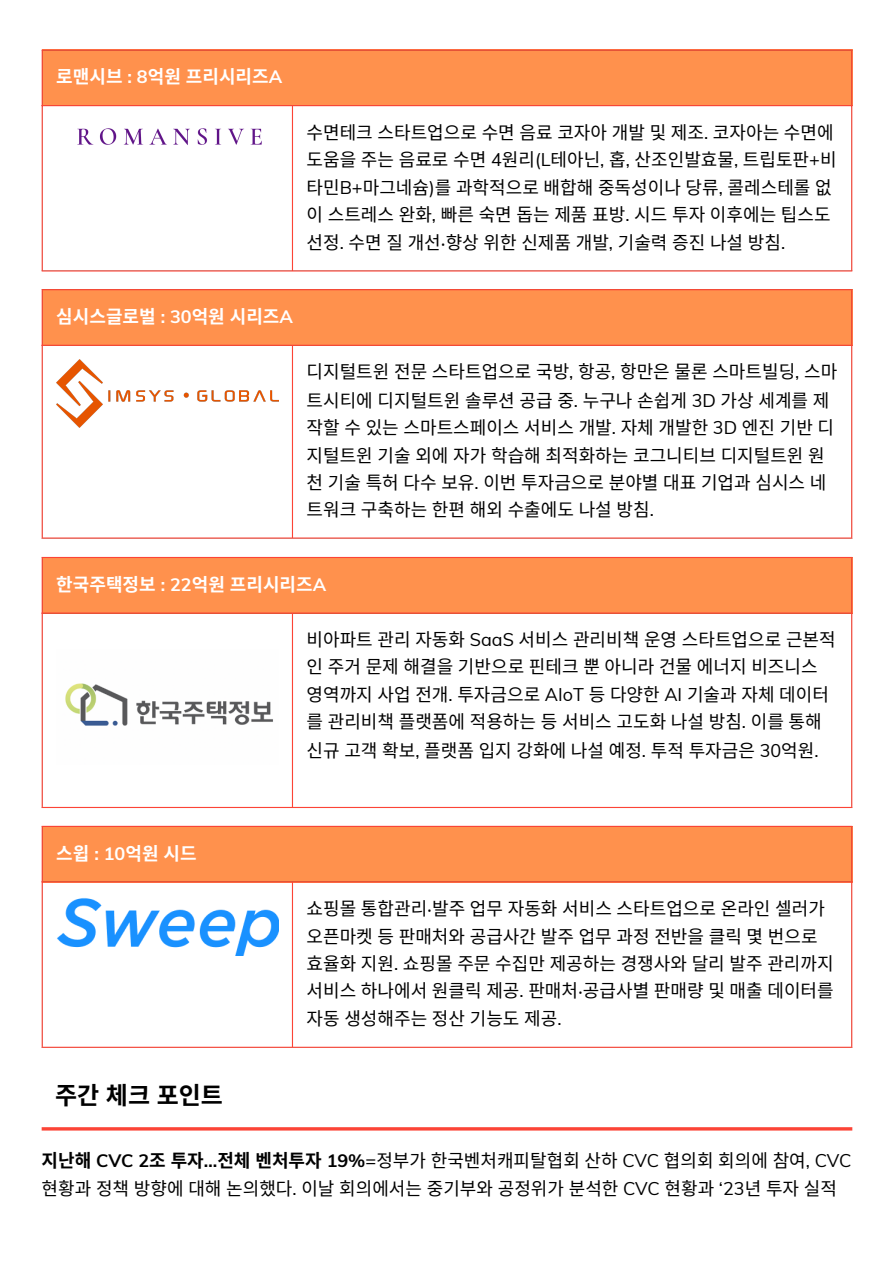
<style>
.page{position:relative;width:894px;height:1263px;background:#fff}
.page>*{position:absolute;margin:0;border:0;box-sizing:border-box;transform-origin:0 0}
.t1{font:700 24px "Noto Sans CJ Ksc";color:#000}
.t2{font:18px/27.6px "Noto Sans CJ Ksc";color:#000}
.t3{font:700 18px "Noto Sans CJ Ksc";color:#fff}
.s1{font-family:"Muli"}
.s2{font-family:"Noto Sans"}
.s3{font-weight:700}
.s4{font-family:"Muli";font-weight:700}
</style>
<div class="page">
<div style="left:42px;top:50px;width:809px;height:56px;background:#ff914d"></div>
<img style="left:77px;top:128px;width:185px;height:17px">
<hr style="left:42px;top:51px;width:1px;height:219px;background:#fc4436">
<hr style="left:292px;top:106px;width:1px;height:164px;background:#fc4436">
<hr style="left:851px;top:51px;width:1px;height:219px;background:#fc4436">
<hr style="left:42px;top:50px;width:810px;height:1px;background:#fc4436">
<hr style="left:42px;top:105px;width:810px;height:1px;background:#fc4436">
<hr style="left:42px;top:270px;width:810px;height:2px;background:#fc4436">
<div style="left:42px;top:289px;width:809px;height:57px;background:#ff914d"></div>
<img style="left:56px;top:359px;width:222px;height:69px">
<hr style="left:42px;top:290px;width:1px;height:247px;background:#fc4436">
<hr style="left:292px;top:346px;width:1px;height:191px;background:#fc4436">
<hr style="left:851px;top:290px;width:1px;height:247px;background:#fc4436">
<hr style="left:42px;top:289px;width:810px;height:1px;background:#fc4436">
<hr style="left:42px;top:345px;width:810px;height:1px;background:#fc4436">
<hr style="left:42px;top:537px;width:810px;height:2px;background:#fc4436">
<div style="left:42px;top:557px;width:809px;height:56px;background:#ff914d"></div>
<img style="left:65px;top:683px;width:208px;height:43px">
<hr style="left:42px;top:558px;width:1px;height:249px;background:#fc4436">
<hr style="left:292px;top:614px;width:1px;height:193px;background:#fc4436">
<hr style="left:851px;top:558px;width:1px;height:249px;background:#fc4436">
<hr style="left:42px;top:557px;width:810px;height:1px;background:#fc4436">
<hr style="left:42px;top:612px;width:810px;height:2px;background:#fc4436">
<hr style="left:42px;top:807px;width:810px;height:1px;background:#fc4436">
<div style="left:42px;top:826px;width:809px;height:56px;background:#ff914d"></div>
<img style="left:57px;top:898px;width:221px;height:58px">
<hr style="left:42px;top:827px;width:1px;height:220px;background:#fc4436">
<hr style="left:292px;top:882px;width:1px;height:165px;background:#fc4436">
<hr style="left:851px;top:827px;width:1px;height:220px;background:#fc4436">
<hr style="left:42px;top:826px;width:810px;height:1px;background:#fc4436">
<hr style="left:42px;top:881px;width:810px;height:1px;background:#fc4436">
<hr style="left:42px;top:1047px;width:810px;height:1px;background:#fc4436">
<hr style="left:42px;top:1127px;width:810px;height:3px;background:#fc4436">
<p class="t3" style="left:56px;top:62px;width:227px">로맨시브 <span class="s1">: 8</span>억원 프리시리즈<span class="s1">A</span></p>
<p class="t2" style="left:306px;top:117px;width:531px">수면테크 스타트업으로 수면 음료 코자아 개발 및 제조<span class="s1">.</span> 코자아는 수면에 도움을 주는 음료로 수면 <span class="s1">4</span>원리<span class="s1">(L</span>테아닌<span class="s1">,</span> 홉<span class="s1">,</span> 산조인발효물<span class="s1">,</span> 트립토판<span class="s1">+</span>비 타민<span class="s1">B+</span>마그네슘<span class="s1">)</span>를 과학적으로 배합해 중독성이나 당류<span class="s1">,</span> 콜레스테롤 없 이 스트레스 완화<span class="s1">,</span> 빠른 숙면 돕는 제품 표방<span class="s1">.</span> 시드 투자 이후에는 팁스도 선정<span class="s1">.</span> 수면 질 개선<span class="s2">‧</span>향상 위한 신제품 개발<span class="s1">,</span> 기술력 증진 나설 방침<span class="s1">.</span></p>
<p class="t3" style="left:56px;top:302px;width:238px">심시스글로벌 <span class="s1">: 30</span>억원 시리즈<span class="s1">A</span></p>
<p class="t2" style="left:306px;top:357px;width:532px">디지털트윈 전문 스타트업으로 국방<span class="s1">,</span> 항공<span class="s1">,</span> 항만은 물론 스마트빌딩<span class="s1">,</span> 스마 트시티에 디지털트윈 솔루션 공급 중<span class="s1">.</span> 누구나 손쉽게 <span class="s1">3D</span> 가상 세계를 제 작할 수 있는 스마트스페이스 서비스 개발<span class="s1">.</span> 자체 개발한 <span class="s1">3D</span> 엔진 기반 디 지털트윈 기술 외에 자가 학습해 최적화하는 코그니티브 디지털트윈 원 천 기술 특허 다수 보유<span class="s1">.</span> 이번 투자금으로 분야별 대표 기업과 심시스 네 트워크 구축하는 한편 해외 수출에도 나설 방침<span class="s1">.</span></p>
<p class="t3" style="left:56px;top:570px;width:271px">한국주택정보 <span class="s1">: 22</span>억원 프리시리즈<span class="s1">A</span></p>
<p class="t2" style="left:306px;top:625px;width:530px">비아파트 관리 자동화 <span class="s1">SaaS</span> 서비스 관리비책 운영 스타트업으로 근본적 인 주거 문제 해결을 기반으로 핀테크 뿐 아니라 건물 에너지 비즈니스 영역까지 사업 전개<span class="s1">.</span> 투자금으로 <span class="s1">AIoT</span> 등 다양한 <span class="s1">AI</span> 기술과 자체 데이터 를 관리비책 플랫폼에 적용하는 등 서비스 고도화 나설 방침<span class="s1">.</span> 이를 통해 신규 고객 확보<span class="s1">,</span> 플랫폼 입지 강화에 나설 예정<span class="s1">.</span> 투적 투자금은 <span class="s1">30</span>억원<span class="s1">.</span></p>
<p class="t3" style="left:56px;top:839px;width:142px">스윕 <span class="s1">: 10</span>억원 시드</p>
<p class="t1" style="left:55px;top:1076px;width:169px">주간 체크 포인트</p>
<p class="t2" style="left:306px;top:894px;width:528px">쇼핑몰 통합관리<span class="s2">‧</span>발주 업무 자동화 서비스 스타트업으로 온라인 셀러가 오픈마켓 등 판매처와 공급사간 발주 업무 과정 전반을 클릭 몇 번으로 효율화 지원<span class="s1">.</span> 쇼핑몰 주문 수집만 제공하는 경쟁사와 달리 발주 관리까지 서비스 하나에서 원클릭 제공<span class="s1">.</span> 판매처<span class="s2">‧</span>공급사별 판매량 및 매출 데이터를 자동 생성해주는 정산 기능도 제공<span class="s1">.</span></p>
<h2 class="t2" style="left:42px;top:1145px;width:811px;line-height:28.2px"><span class="s3">지난해</span> <span class="s4">CVC 2</span><span class="s3">조 투자</span><span class="s4">…</span><span class="s3">전체 벤처투자</span> <span class="s4">19%</span><span class="s1">=</span>정부가 한국벤처캐피탈협회 산하 <span class="s1">CVC</span> 협의회 회의에 참여<span class="s1">, CVC </span>현황과 정책 방향에 대해 논의했다<span class="s1">.</span> 이날 회의에서는 중기부와 공정위가 분석한 <span class="s1">CVC</span> 현황과 <span class="s1">‘23</span>년 투자 실적</h2>
</div>
